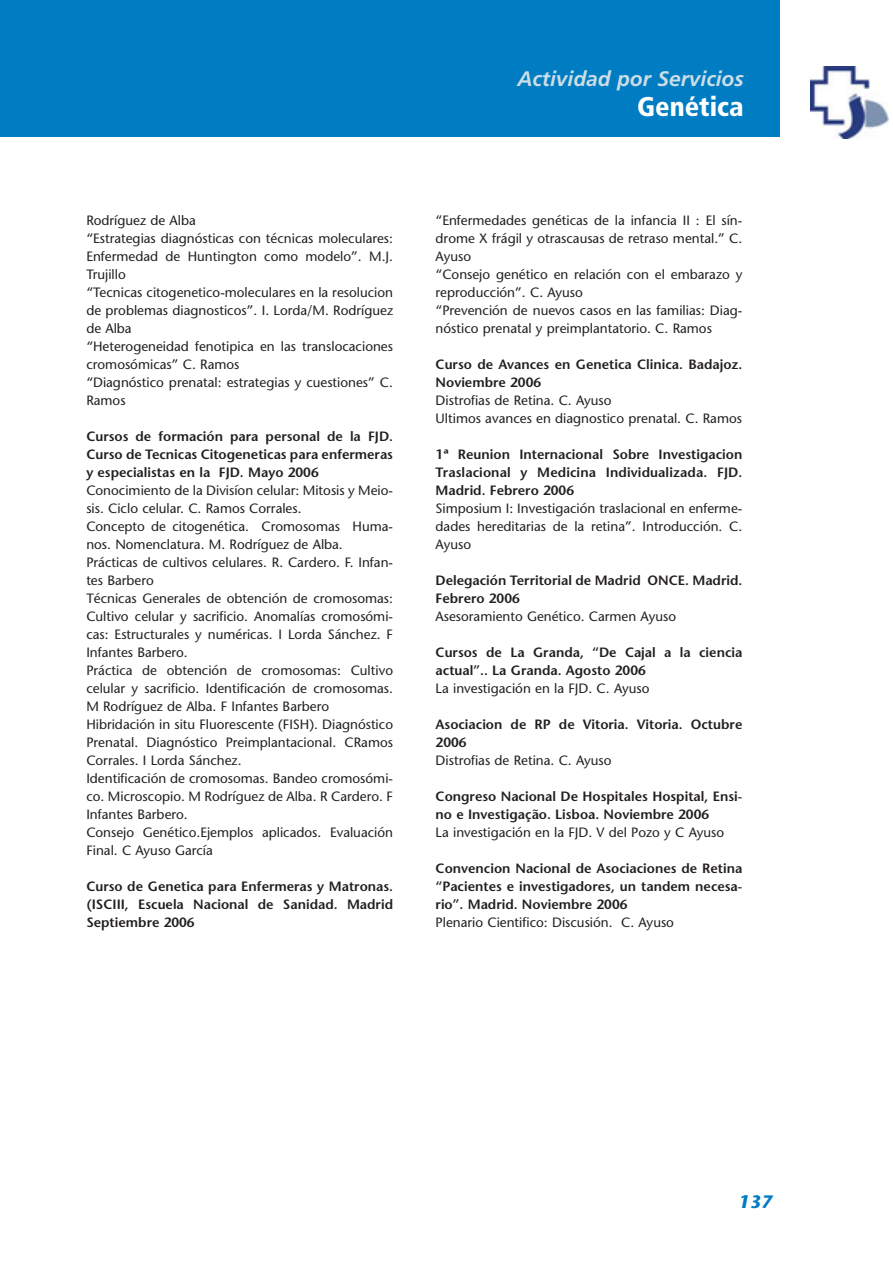
<style>
.page{position:relative;width:893px;height:1263px;background:#fff}
.page>*{position:absolute;margin:0;border:0;box-sizing:border-box;transform-origin:0 0}
.t1{font:900 condensed 27px "Frutiger";color:#fff}
.t2{font:italic 700 21px "Frutiger";color:#cbdde6}
.t3{font:italic 700 18px "Stone Sans";color:#007cc2}
.t4{font:13.5px/18px "Stone Sans";color:#231f20}
.t5{font:600 13.5px/18px "Stone Sans";color:#231f20}
</style>
<div class="page">
<div style="left:0;top:1px;width:779px;height:136px;background:#007cc2"></div>
<img style="left:810px;top:66px;width:79px;height:72px">
<p class="t4" style="left:86px;top:212px;width:308px">Rodríguez de Alba<br>“Estrategias diagnósticas con técnicas moleculares:<br>Enfermedad de Huntington como modelo”. M.J.<br>Trujillo<br>“Tecnicas citogenetico-moleculares en la resolucion de problemas diagnosticos”. I. Lorda/M. Rodríguez de Alba<br>“Heterogeneidad fenotipica en las translocaciones cromosómicas” C. Ramos<br>“Diagnóstico prenatal: estrategias y cuestiones” C.<br>Ramos</p>
<p class="t5" style="left:86px;top:428px;width:308px;text-align:justify">Cursos de formación para personal de la FJD.<br>Curso de Tecnicas Citogeneticas para enfermeras y especialistas en la FJD. Mayo 2006</p>
<p class="t4" style="left:86px;top:482px;width:308px">Conocimiento de la Divisíon celular: Mitosis y Meio&shy;sis. Ciclo celular. C. Ramos Corrales.<br>Concepto de citogenética. Cromosomas Huma&shy;nos. Nomenclatura. M. Rodríguez de Alba.<br>Prácticas de cultivos celulares. R. Cardero. F. Infan&shy;tes Barbero<br>Técnicas Generales de obtención de cromosomas:<br>Cultivo celular y sacrificio. Anomalías cromosómi&shy;cas: Estructurales y numéricas. I Lorda Sánchez. F Infantes Barbero.<br>Práctica de obtención de cromosomas: Cultivo celular y sacrificio. Identificación de cromosomas.<br>M Rodríguez de Alba. F Infantes Barbero Hibridación in situ Fluorescente (FISH). Diagnóstico Prenatal. Diagnóstico Preimplantacional. CRamos Corrales. I Lorda Sánchez.<br>Identificación de cromosomas. Bandeo cromosómi&shy;co. Microscopio. M Rodríguez de Alba. R Cardero. F Infantes Barbero.<br>Consejo Genético.Ejemplos aplicados. Evaluación Final. C Ayuso García</p>
<p class="t5" style="left:86px;top:878px;width:308px;text-align:justify">Curso de Genetica para Enfermeras y Matronas. (ISCIII, Escuela Nacional de Sanidad. Madrid Septiembre 2006</p>
<h2 class="t2" style="left:517px;top:70px;width:228px">Actividad por Servicios</h2>
<h1 class="t1" style="left:637px;top:96px;width:108px">Genética</h1>
<p class="t4" style="left:436px;top:212px;width:308px">“Enfermedades genéticas de la infancia II : El sín&shy;drome X frágil y otrascausas de retraso mental.” C.<br>Ayuso<br>“Consejo genético en relación con el embarazo y reproducción”. C. Ayuso<br>“Prevención de nuevos casos en las familias: Diag&shy;nóstico prenatal y preimplantatorio. C. Ramos</p>
<p class="t5" style="left:436px;top:356px;width:308px">Curso de Avances en Genetica Clinica. Badajoz.<br>Noviembre 2006</p>
<p class="t4" style="left:436px;top:392px;width:308px">Distrofias de Retina. C. Ayuso<br>Ultimos avances en diagnostico prenatal. C. Ramos</p>
<p class="t5" style="left:436px;top:446px;width:308px;text-align:justify">1ª Reunion Internacional Sobre Investigacion Traslacional y Medicina Individualizada. FJD.<br>Madrid. Febrero 2006</p>
<p class="t4" style="left:436px;top:500px;width:308px;text-align:justify">Simposium I: Investigación traslacional en enferme&shy;dades hereditarias de la retina”. Introducción. C.<br>Ayuso</p>
<p class="t5" style="left:436px;top:572px;width:308px">Delegación Territorial de Madrid ONCE. Madrid.<br>Febrero 2006</p>
<p class="t4" style="left:436px;top:608px;width:242px">Asesoramiento Genético. Carmen Ayuso</p>
<p class="t5" style="left:436px;top:644px;width:308px">Cursos de La Granda, “De Cajal a la ciencia actual”.. La Granda. Agosto 2006</p>
<p class="t4" style="left:436px;top:680px;width:215px">La investigación en la FJD. C. Ayuso</p>
<p class="t5" style="left:436px;top:716px;width:308px">Asociacion de RP de Vitoria. Vitoria. Octubre<br>2006</p>
<p class="t4" style="left:436px;top:752px;width:177px">Distrofias de Retina. C. Ayuso</p>
<p class="t5" style="left:436px;top:788px;width:308px">Congreso Nacional De Hospitales Hospital, Ensi&shy;no e Investigação. Lisboa. Noviembre 2006</p>
<p class="t4" style="left:436px;top:824px;width:290px">La investigación en la FJD. V del Pozo y C Ayuso</p>
<p class="t5" style="left:436px;top:860px;width:308px;text-align:justify">Convencion Nacional de Asociaciones de Retina “Pacientes e investigadores, un tandem necesa&shy;rio”. Madrid. Noviembre 2006</p>
<p class="t4" style="left:436px;top:914px;width:240px">Plenario Cientifico: Discusión. C. Ayuso</p>
<h3 class="t3" style="left:738px;top:1194px;width:36px">137</h3>
</div>
